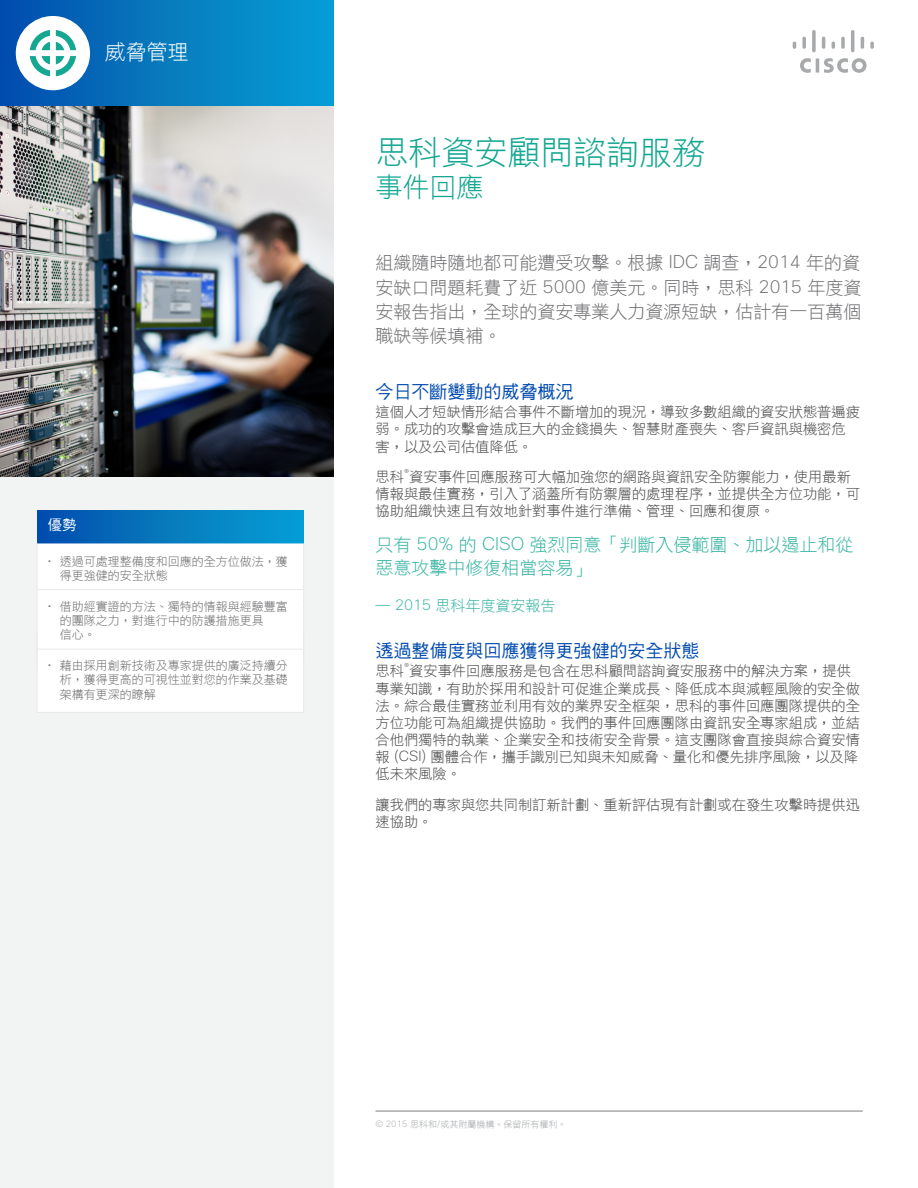
<style>
.page{position:relative;width:918px;height:1188px;background:#fff}
.page>*{position:absolute;margin:0;border:0;box-sizing:border-box;transform-origin:0 0}
.t1{font:33px "DF Hei Lt HK BF";color:#14a792}
.t2{font:27px "DF Hei Lt HK BF";color:#14a792}
.t3{font:21px "DF Hei Lt HK BF";color:#fff}
.t4{font:18px/24.3px "DF Hei Lt HK BF";color:#707073;text-align:justify}
.t5{font:18px/22.8px "DF Hei Lt HK BF";color:#37b4a2}
.t6{font:18px "DF Hei Md HK BF";color:#004aae}
.t7{font:15px "DF Hei Lt HK BF";color:#37b4a2}
.t8{font:14.25px/17.1px "DF Hei Lt HK BF";color:#4c4c4e}
.t9{font:14.25px "DF Hei Md HK BF";color:#fff}
.t10{font:12px/14.2px "DF Hei Lt HK BF";color:#707073}
.t11{font:9px "DF Hei Lt HK BF";color:#a7a9ab}
.t12{font:200 8.25px "Cisco Sans";color:#4c4c4e}
.s1{font-family:"Cisco Sans";font-weight:200}
</style>
<div class="page">
<hr style="left:816px;top:58px;width:3px;height:15px;background:#a7a9ab">
<svg style="left:800px;top:58px;width:11px;height:15px"></svg>
<svg style="left:824px;top:58px;width:43px;height:15px"></svg>
<svg style="left:793px;top:42px;width:3px;height:7px"></svg>
<svg style="left:802px;top:37px;width:4px;height:12px"></svg>
<svg style="left:812px;top:30px;width:4px;height:22px"></svg>
<svg style="left:822px;top:37px;width:3px;height:12px"></svg>
<svg style="left:832px;top:42px;width:3px;height:7px"></svg>
<svg style="left:841px;top:37px;width:4px;height:12px"></svg>
<svg style="left:851px;top:30px;width:3px;height:22px"></svg>
<svg style="left:861px;top:37px;width:3px;height:12px"></svg>
<svg style="left:870px;top:42px;width:4px;height:7px"></svg>
<div style="left:0;top:0;width:334px;height:108px;background:linear-gradient(to right,#034fab,#07a1d4)"></div>
<div style="left:0;top:106px;width:334px;height:1082px;background:#f2f3f3"></div>
<img style="left:0;top:106px;width:334px;height:371px">
<div style="left:37px;top:511px;width:267px;height:32px;background:linear-gradient(to right,#034eab,#07a1d4)"></div>
<div style="left:38px;top:543px;width:265px;height:168px;background:#fff"></div>
<hr style="left:37px;top:589px;width:267px;height:1px;background:#e9e9ea">
<hr style="left:37px;top:649px;width:267px;height:1px;background:#e9e9ea">
<hr style="left:37px;top:712px;width:267px;height:1px;background:#e9e9ea">
<hr style="left:37px;top:543px;width:1px;height:61px;background:#e9e9ea">
<hr style="left:303px;top:543px;width:1px;height:61px;background:#e9e9ea">
<hr style="left:37px;top:605px;width:1px;height:60px;background:#e9e9ea">
<hr style="left:303px;top:605px;width:1px;height:60px;background:#e9e9ea">
<hr style="left:37px;top:632px;width:1px;height:80px;background:#e9e9ea">
<hr style="left:303px;top:632px;width:1px;height:80px;background:#e9e9ea">
<svg style="left:16px;top:16px;width:74px;height:74px"></svg>
<hr style="left:376px;top:1110px;width:487px;height:2px;background:#a7a9ab">
<h3 class="t3" style="left:105px;top:41px;width:85px">威脅管理</h3>
<p class="t9" style="left:48px;top:517px;width:30px">優勢</p>
<p class="t10" style="left:60px;top:554px;width:229px;text-indent:-12px"><span class="s1">•</span> 透過可處理整備度和回應的全方位做法，獲得更強健的安全狀態</p>
<p class="t10" style="left:60px;top:599px;width:229px;text-indent:-12px"><span class="s1">•</span> 借助經實證的方法、獨特的情報與經驗豐富的團隊之力，對進行中的防護措施更具<br>信心。</p>
<p class="t10" style="left:60px;top:658px;width:229px;text-align:justify;text-indent:-12px"><span class="s1">•</span> 藉由採用創新技術及專家提供的廣泛持續分析，獲得更高的可視性並對您的作業及基礎架構有更深的瞭解</p>
<h1 class="t1" style="left:376px;top:136px;width:331px">思科資安顧問諮詢服務</h1>
<h2 class="t2" style="left:376px;top:173px;width:109px">事件回應</h2>
<p class="t4" style="left:376px;top:251px;width:488px">組織隨時隨地都可能遭受攻擊。根據 <span class="s1">IDC</span> 調查，<span class="s1">2014</span> 年的資安缺口問題耗費了近 <span class="s1">5000</span> 億美元。同時，思科 <span class="s1">2015</span> 年度資安報告指出，全球的資安專業人力資源短缺，估計有一百萬個職缺等候填補。</p>
<p class="t6" style="left:376px;top:382px;width:199px">今日不斷變動的威脅概況</p>
<p class="t8" style="left:376px;top:404px;width:486px">這個人才短缺情形結合事件不斷增加的現況，導致多數組織的資安狀態普遍疲弱。成功的攻擊會造成巨大的金錢損失、智慧財產喪失、客戶資訊與機密危害，以及公司估值降低。</p>
<p class="t8" style="left:376px;top:468px;width:477px">思科資安事件回應服務可大幅加強您的網路與資訊安全防禦能力，使用最新</p>
<p class="t12" style="left:404px;top:466px;width:7px">®</p>
<p class="t8" style="left:376px;top:485px;width:486px">情報與最佳實務，引入了涵蓋所有防禦層的處理程序，並提供全方位功能，可協助組織快速且有效地針對事件進行準備、管理、回應和復原。</p>
<p class="t5" style="left:376px;top:534px;width:480px">只有 <span class="s1">50%</span> 的 <span class="s1">CISO</span> 強烈同意「判斷入侵範圍、加以遏止和從惡意攻擊中修復相當容易」</p>
<p class="t7" style="left:376px;top:598px;width:181px">― <span class="s1">2015</span> 思科年度資安報告</p>
<p class="t6" style="left:376px;top:642px;width:325px">透過整備度與回應獲得更強健的安全狀態</p>
<p class="t8" style="left:376px;top:663px;width:477px">思科資安事件回應服務是包含在思科顧問諮詢資安服務中的解決方案，提供</p>
<p class="t12" style="left:404px;top:661px;width:7px">®</p>
<p class="t8" style="left:376px;top:680px;width:486px">專業知識，有助於採用和設計可促進企業成長、降低成本與減輕風險的安全做法。綜合最佳實務並利用有效的業界安全框架，思科的事件回應團隊提供的全方位功能可為組織提供協助。我們的事件回應團隊由資訊安全專家組成，並結合他們獨特的執業、企業安全和技術安全背景。這支團隊會直接與綜合資安情報 <span class="s1">(CSI)</span> 團體合作，攜手識別已知與未知威脅、量化和優先排序風險，以及降低未來風險。</p>
<p class="t8" style="left:376px;top:796px;width:486px">讓我們的專家與您共同制訂新計劃、重新評估現有計劃或在發生攻擊時提供迅速協助。</p>
<p class="t11" style="left:376px;top:1120px;width:192px"><span class="s1">© 2015</span> 思科和<span class="s1">/</span>或其附屬機構。保留所有權利。</p>
</div>
